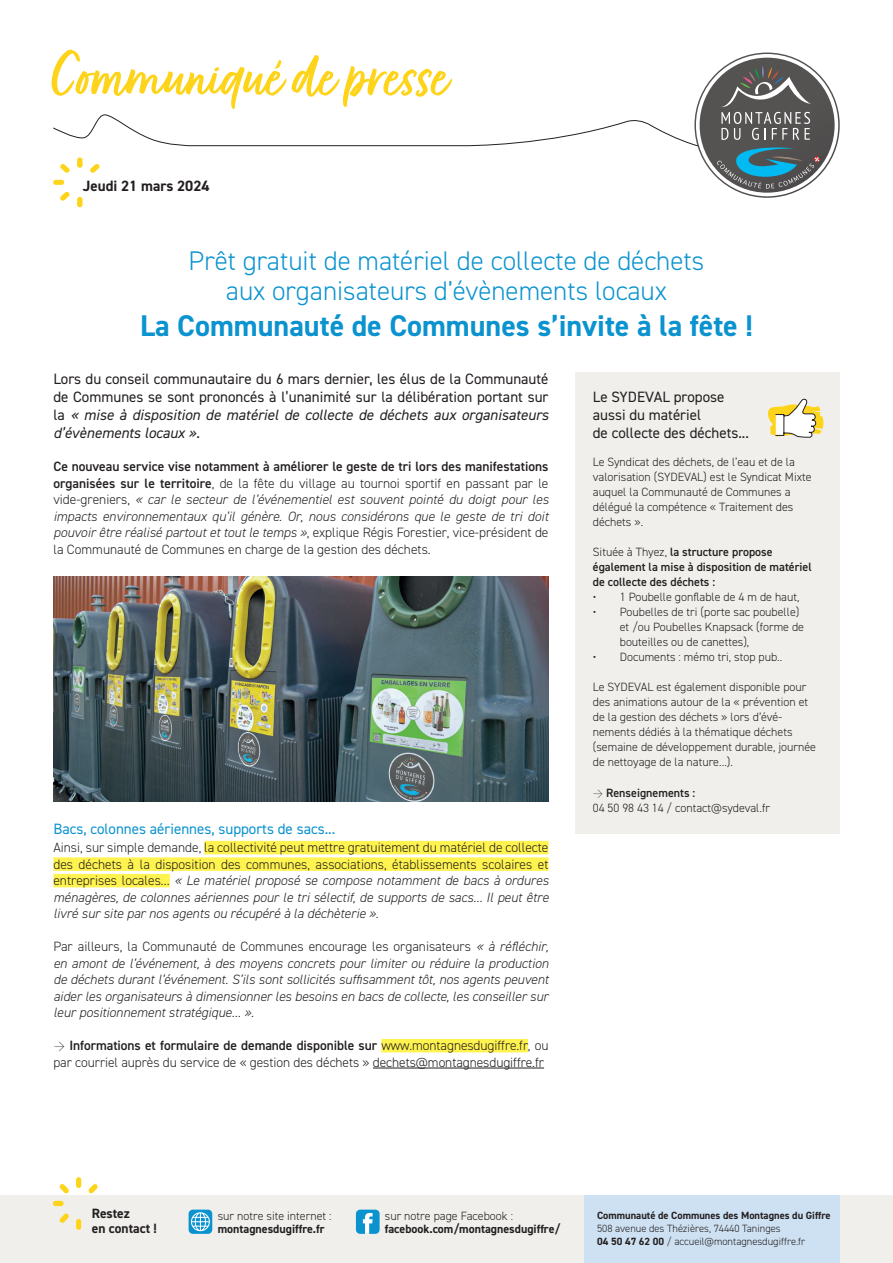
<style>
.page{position:relative;width:893px;height:1263px;background:#fff}
.page>*{position:absolute;margin:0;border:0;box-sizing:border-box;transform-origin:0 0}
.t1{font:72px "Fave Script Bold Pro";color:#fed41a}
.t2{font:700 30px "DIN2014";color:#0b93cf}
.t3{font:300 27px/30px "DIN2014";color:#0b93cf;text-align:center}
.t4{font:15px/18px "DIN2014";color:#231f20;text-align:justify}
.t5{font:15px "DIN2014";color:#0b93cf}
.t6{font:700 15px "DIN2014";color:#231f20}
.t7{font:italic 300 13.5px/16.5px "DIN2014";color:#231f20;text-align:justify}
.t8{font:300 13.5px/16.5px "DIN2014";letter-spacing:-.005em;color:#231f20;text-align:justify}
.t9{font:700 13.5px/15px "DIN2014";color:#231f20}
.t10{font:300 12px/15px "DIN2014";color:#231f20}
.t11{font:600 12px/15px "DIN2014";color:#231f20}
.t12{font:700 12px "DIN2014";color:#231f20}
.t13{font:300 10.5px/12.8px "DIN2014";color:#231f20}
.t14{font:700 10.5px "DIN2014";color:#231f20}
.s1{font-style:italic}
.s2{font-weight:600;font-style:normal}
.s3{font-style:normal}
.s4{font-weight:300}
.s5{font-weight:600}
.s6{font-weight:700}
</style>
<div class="page">
<div style="left:0;top:1196px;width:893px;height:67px;background:#f1efec"></div>
<div style="left:584px;top:1196px;width:256px;height:67px;background:#cee1f2"></div>
<div style="left:77px;top:197px;width:6px;height:10px;background:#fed41a;border-radius:3px"></div>
<div style="left:204px;top:841px;width:345px;height:13px;background:#fff34f"></div>
<div style="left:53px;top:857px;width:496px;height:14px;background:#fff34f"></div>
<div style="left:53px;top:874px;width:117px;height:13px;background:#fff34f"></div>
<div style="left:381px;top:1039px;width:147px;height:13px;background:#fff34f"></div>
<hr style="left:373px;top:1068px;width:171px;height:1px;background:#231f20">
<svg style="left:53px;top:53px;width:787px;height:148px"></svg>
<div style="left:76px;top:1177px;width:5px;height:11px;background:#fed41a;border-radius:3px"></div>
<div style="left:76px;top:1219px;width:5px;height:11px;background:#fed41a;border-radius:3px"></div>
<svg style="left:89px;top:1184px;width:9px;height:9px"></svg>
<svg style="left:60px;top:1213px;width:9px;height:10px"></svg>
<div style="left:53px;top:1201px;width:11px;height:5px;background:#fed41a;border-radius:3px"></div>
<svg style="left:60px;top:1184px;width:9px;height:9px"></svg>
<div style="left:189px;top:1209px;width:23px;height:25px;background:#0b93cf;border-radius:4px"></div>
<svg style="left:191px;top:1212px;width:19px;height:19px"></svg>
<div style="left:356px;top:1209px;width:24px;height:25px;background:#0b93cf;border-radius:4px"></div>
<svg style="left:363px;top:1213px;width:10px;height:21px"></svg>
<div style="left:575px;top:372px;width:265px;height:461px;background:#f1efec"></div>
<svg style="left:768px;top:399px;width:56px;height:39px"></svg>
<img style="left:53px;top:576px;width:496px;height:225px">
<h1 class="t1" style="left:53px;top:36px;width:398px">Communiqué de presse</h1>
<p class="t6" style="left:83px;top:176px;width:128px">Jeudi 21 mars 2024</p>
<h3 class="t3" style="left:189px;top:246px;width:517px">Prêt gratuit de matériel de collecte de déchets aux organisateurs d’évènements locaux</h3>
<h2 class="t2" style="left:140px;top:305px;width:614px">La Communauté de Communes s’invite à la fête !</h2>
<p class="t4" style="left:53px;top:370px;width:497px">Lors du conseil communautaire du 6 mars dernier, les élus de la Communauté de Communes se sont prononcés à l’unanimité sur la délibération portant sur la <span class="s1">« mise à disposition de matériel de collecte de déchets aux organisateurs d’évènements locaux »</span>.</p>
<p class="t7" style="left:53px;top:458px;width:497px"><span class="s2">Ce nouveau service vise notamment à améliorer le geste de tri lors des manifestations organisées sur le territoire</span><span class="s3">, de la fête du village au tournoi sportif en passant par le vide-greniers,</span> « car le secteur de l’événementiel est souvent pointé du doigt pour les impacts environnementaux qu’il génère. Or, nous considérons que le geste de tri doit pouvoir être réalisé partout et tout le temps »<span class="s3">, explique Régis Forestier, vice-président de la Communauté de Communes en charge de la gestion des déchets.</span></p>
<p class="t4" style="left:593px;top:387px;width:158px;text-align:left">Le SYDEVAL propose aussi du matériel<br>de collecte des déchets...</p>
<p class="t10" style="left:593px;top:454px;width:220px">Le Syndicat des déchets, de l’eau et de la valorisation (SYDEVAL) est le Syndicat Mixte auquel la Communauté de Communes a délégué la compétence « Traitement des déchets ».</p>
<p class="t11" style="left:593px;top:544px;width:220px"><span class="s4">Située à Thyez,</span> la structure propose également la mise à disposition de matériel de collecte des déchets :</p>
<p class="t10" style="left:593px;top:589px;width:208px">• 1 Poubelle gonflable de 4 m de haut,</p>
<p class="t10" style="left:620px;top:604px;width:186px;text-indent:-27px">• Poubelles de tri (porte sac poubelle) et /ou Poubelles Knapsack (forme de bouteilles ou de canettes),</p>
<p class="t10" style="left:593px;top:649px;width:191px">• Documents : mémo tri, stop pub..</p>
<p class="t10" style="left:593px;top:679px;width:225px">Le SYDEVAL est également disponible pour des animations autour de la « prévention et de la gestion des déchets » lors d’évé&shy;nements dédiés à la thématique déchets (semaine de développement durable, journée de nettoyage de la nature…).</p>
<p class="t10" style="left:593px;top:785px;width:179px">→ <span class="s5">Renseignements :<br></span>04 50 98 43 14 / contact@sydeval.fr</p>
<p class="t5" style="left:53px;top:819px;width:283px">Bacs, colonnes aériennes, supports de sacs...</p>
<p class="t8" style="left:53px;top:839px;width:497px">Ainsi, sur simple demande, la collectivité peut mettre gratuitement du matériel de collecte des déchets à la disposition des communes, associations, établissements scolaires et entreprises locales… <span class="s1">« Le matériel proposé se compose notamment de bacs à ordures ménagères, de colonnes aériennes pour le tri sélectif, de supports de sacs… Il peut être livré sur site par nos agents ou récupéré à la déchèterie »</span>.</p>
<p class="t7" style="left:53px;top:938px;width:497px"><span class="s3">Par ailleurs, la Communauté de Communes encourage les organisateurs</span> « à réfléchir, en amont de l’événement, à des moyens concrets pour limiter ou réduire la production de déchets durant l’événement. S’ils sont sollicités suffisamment tôt, nos agents peuvent aider les organisateurs à dimensionner les besoins en bacs de collecte, les conseiller sur leur positionnement stratégique… »<span class="s3">.</span></p>
<p class="t8" style="left:53px;top:1037px;width:497px">→ <span class="s5">Informations et formulaire de demande disponible sur</span> www.montagnesdugiffre.fr, ou par courriel auprès du service de « gestion des déchets » dechets@montagnesdugiffre.fr</p>
<p class="t9" style="left:92px;top:1206px;width:67px">Restez<br>en contact !</p>
<p class="t10" style="left:218px;top:1208px;width:115px">sur notre site internet :</p>
<p class="t12" style="left:218px;top:1221px;width:109px">montagnesdugiffre.fr</p>
<p class="t10" style="left:385px;top:1208px;width:130px">sur notre page Facebook :</p>
<p class="t12" style="left:385px;top:1221px;width:177px">facebook.com/montagnesdugiffre/</p>
<p class="t14" style="left:597px;top:1209px;width:235px">Communauté de Communes des Montagnes du Giffre</p>
<p class="t13" style="left:597px;top:1222px;width:210px">508 avenue des Thézières, 74440 Taninges<br><span class="s6">04 50 47 62 00</span> / accueil@montagnesdugiffre.fr</p>
</div>
